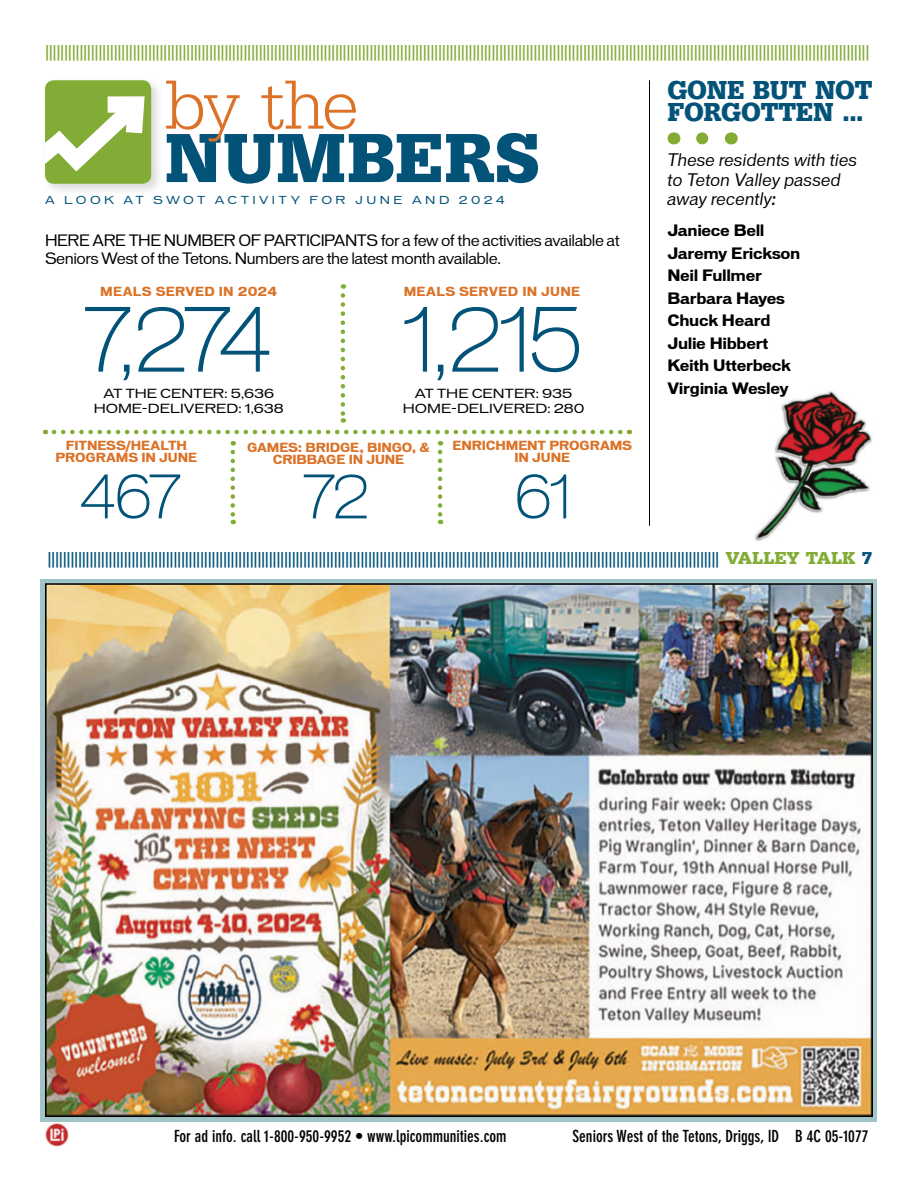
<style>
.page{position:relative;width:918px;height:1188px;background:#fff}
.page>*{position:absolute;margin:0;border:0;box-sizing:border-box;transform-origin:0 0}
.t1{font:300 84px "Vonnes";letter-spacing:-.04em;color:#035379}
.t2{font:700 72px "Serifa BEFOP";letter-spacing:.005em;color:#035379}
.t3{font:300 72px "Serifa BEFOP";color:#db7227}
.t4{font:300 57px "Vonnes";letter-spacing:-.035em;color:#035379}
.t5{font:700 27px/21.9px "Serifa BEFOP";letter-spacing:-.005em;color:#035379;scale:.95 1}
.t6{font:700 18px "Serifa BEFOP";color:#82ac36}
.t7{font:700 18px "Serifa BEFOP";color:#035379}
.t8{font:700 condensed 16.5px "DIN Neuzeit Grotesk Std";color:#000}
.t9{font:italic 16.5px/19.5px "Vonnes";color:#000}
.t10{font:15px/18px "Vonnes";letter-spacing:-.03em;color:#000}
.t11{font:700 15px/22.5px "Vonnes";letter-spacing:-.025em;color:#000}
.t12{font:800 12px/12px "Vonnes";letter-spacing:-.01em;color:#db7227}
.t13{font:expanded 12px "Vonnes";letter-spacing:-.005em;color:#000}
.t14{font:expanded 10.5px "Vonnes";letter-spacing:.325em;color:#035379}
.s1{color:#82ac36}
</style>
<div class="page">
<hr style="left:649px;top:80px;width:1px;height:446px;background:#000">
<img style="left:755px;top:391px;width:117px;height:150px">
<svg style="left:702px;top:132px;width:7px;height:12px"></svg>
<svg style="left:674px;top:132px;width:1px;height:12px"></svg>
<svg style="left:731px;top:132px;width:1px;height:12px"></svg>
<div style="left:41px;top:76px;width:123px;height:120px;background:#000;opacity:.15"></div>
<svg style="left:45px;top:80px;width:106px;height:104px"></svg>
<svg style="left:54px;top:430px;width:576px;height:4px"></svg>
<svg style="left:341px;top:295px;width:4px;height:128px"></svg>
<svg style="left:438px;top:452px;width:4px;height:72px"></svg>
<svg style="left:231px;top:452px;width:4px;height:72px"></svg>
<svg style="left:41px;top:579px;width:837px;height:543px;background:#8ea39d"></svg>
<img style="left:45px;top:1123px;width:23px;height:23px">
<img style="left:48px;top:586px;width:822px;height:528px">
<p class="t6" style="left:45px;top:41px;width:826px">||||||||||||||||||||||||||||||||||||||||||||||||||||||||||||||||||||||||||||||||||||||||||||||||||||||||||||||||||||||||||||||||||||||||||||||||||||||||||||||||||||||||||||||||||||||||||||||||||||||||||||||||||||||||</p>
<h2 class="t3" style="left:165px;top:65px;width:195px">by the</h2>
<p class="t9" style="left:668px;top:150px;width:191px">These residents with ties to Teton Valley passed</p>
<p class="t14" style="left:45px;top:194px;width:123px">A LOOK AT SWOT</p>
<p class="t14" style="left:215px;top:194px;width:37px">ACTIVITY</p>
<p class="t14" style="left:310px;top:194px;width:13px">FOR</p>
<p class="t14" style="left:355px;top:194px;width:151px">JUNE AND 2024</p>
<p class="t9" style="left:668px;top:189px;width:110px">away recently:</p>
<p class="t10" style="left:45px;top:231px;width:576px">HERE ARE THE NUMBER OF PARTICIPANTS for a few of the activities available at<br>Seniors West of the Tetons. Numbers are the latest month available.</p>
<h3 class="t5" style="left:668px;top:79px;width:110px">GONE BUT</h3>
<h3 class="t5" style="left:668px;top:79px;width:208px;text-indent:148px">NOT<br>FORGOTTEN ...</h3>
<h2 class="t2" style="left:165px;top:115px;width:377px">NUMBERS</h2>
<p class="t11" style="left:668px;top:219px;width:134px">Janiece Bell<br>Jaremy Erickson<br>Neil Fullmer<br>Barbara Hayes<br>Chuck Heard<br>Julie Hibbert<br>Keith Utterbeck<br>Virginia Wesley</p>
<p class="t12" style="left:100px;top:285px;width:67px">MEALS SERVE</p>
<p class="t12" style="left:204px;top:285px;width:75px">D IN 2024</p>
<p class="t12" style="left:404px;top:285px;width:67px">MEALS SERVE</p>
<p class="t12" style="left:508px;top:285px;width:54px">D IN JUNE</p>
<h1 class="t1" style="left:85px;top:292px;width:189px">7,274</h1>
<h1 class="t1" style="left:404px;top:292px;width:181px">1,215</h1>
<p class="t13" style="left:104px;top:386px;width:34px">AT THE</p>
<p class="t13" style="left:160px;top:386px;width:12px">CENTER</p>
<p class="t13" style="left:224px;top:386px;width:51px">: 5,636</p>
<p class="t13" style="left:94px;top:401px;width:25px">HOME</p>
<p class="t13" style="left:142px;top:401px;width:18px">-DELIVERED</p>
<p class="t13" style="left:238px;top:401px;width:47px">: 1,638</p>
<p class="t13" style="left:415px;top:386px;width:34px">AT THE</p>
<p class="t13" style="left:472px;top:386px;width:12px">CENTER</p>
<p class="t13" style="left:536px;top:386px;width:38px">: 935</p>
<p class="t13" style="left:403px;top:401px;width:25px">HOME</p>
<p class="t13" style="left:451px;top:401px;width:18px">-DELIVERED</p>
<p class="t13" style="left:547px;top:401px;width:39px">: 280</p>
<p class="t12" style="left:56px;top:440px;width:133px;text-indent:10px">FITNESS/HEALTH<br>PROGRAMS IN JUNE</p>
<h3 class="t4" style="left:79px;top:464px;width:104px">467</h3>
<p class="t12" style="left:273px;top:441px;width:159px;text-indent:-26px">GAMES: BRIDGE, BINGO, &amp;<br>CRIBBA</p>
<p class="t12" style="left:326px;top:453px;width:60px">GE IN JUNE</p>
<h3 class="t4" style="left:304px;top:464px;width:67px">72</h3>
<p class="t12" style="left:514px;top:440px;width:119px;text-indent:-62px">ENRICH MENT PROGRAMS<br>IN JUNE</p>
<h3 class="t4" style="left:515px;top:464px;width:58px">61</h3>
<p class="t7" style="left:47px;top:547px;width:826px">|||||||||||||||||||||||||||||||||||||||||||||||||||||||||||||||||||||||||||||||||||||||||||||||||||||||||||||||||||||||||||||||||||||||||||||||||||||||||||||||||||||||||||||||| <span class="s1">VALLEY TALK</span> 7</p>
<p class="t8" style="left:174px;top:1126px;width:334px">For ad info. call 1-800-950-9952 • www.lpicommunities.com</p>
<p class="t8" style="left:573px;top:1126px;width:297px">Seniors West of the Tetons, Driggs, ID B 4C 05-1077</p>
</div>
